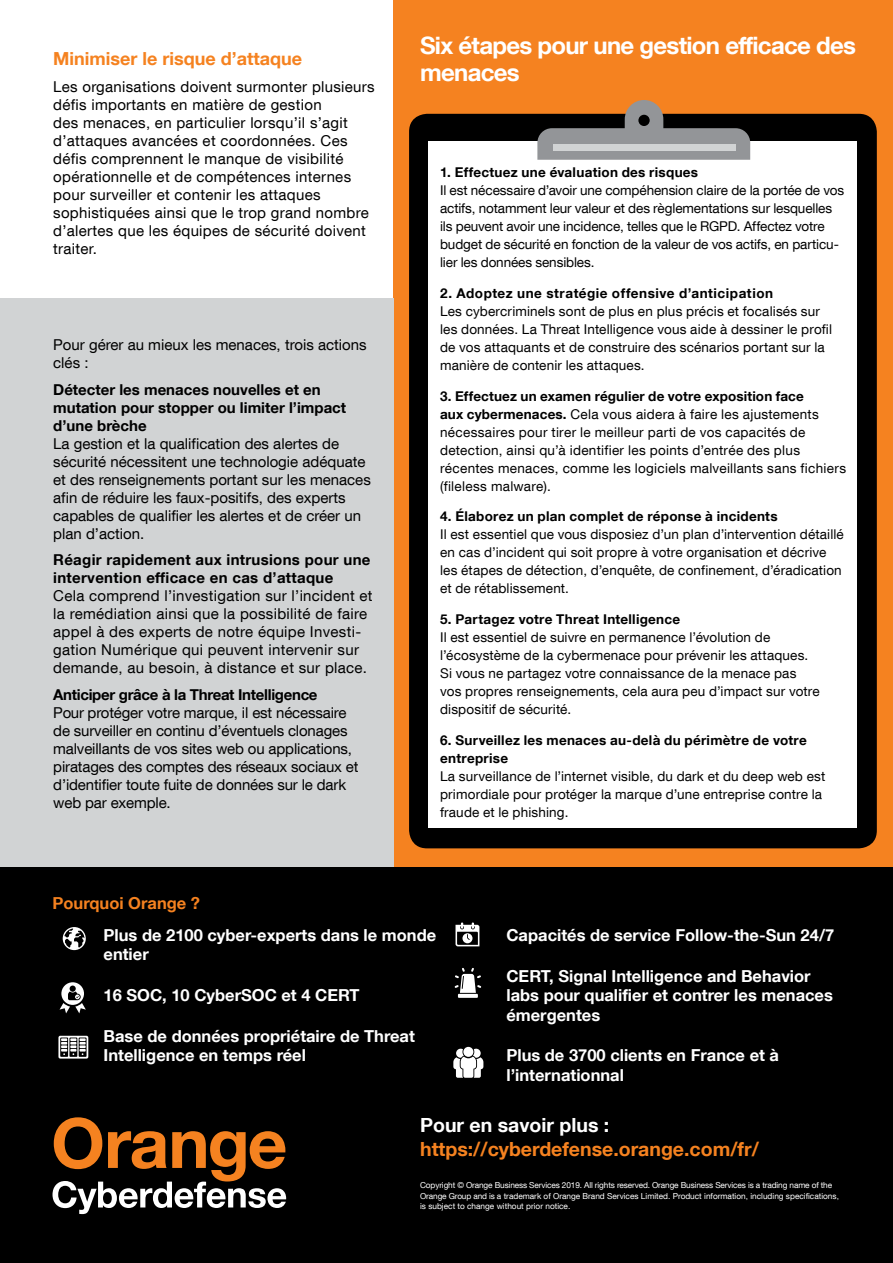
<style>
.page{position:relative;width:893px;height:1263px;background:#fff}
.page>*{position:absolute;margin:0;border:0;box-sizing:border-box;transform-origin:0 0}
.t1{font:700 24px/27px "Helvetica Neue";letter-spacing:-.03em;color:#fff}
.t2{font:700 19.5px "Helvetica Neue";color:#f58220}
.t3{font:700 19.5px "Helvetica Neue";color:#fff}
.t4{font:700 18px "Helvetica Neue";color:#f58220}
.t5{font:700 16.5px/19.5px "Helvetica Neue";color:#fff}
.t6{font:700 16.5px "Helvetica Neue";color:#f58220}
.t7{font:15px/18px "Helvetica Neue";letter-spacing:.02em;color:#000}
.t8{font:15px/18px "Helvetica Neue";color:#000}
.t9{font:15px/18px "Helvetica Neue";letter-spacing:-.01em;color:#000}
.t10{font:700 15px/18px "Helvetica Neue";color:#000}
.t11{font:700 15px/18px "Helvetica Neue";letter-spacing:.02em;color:#000}
.t12{font:700 15px "Helvetica Neue";letter-spacing:-.02em;color:#000}
.t13{font:13.5px/18px "Helvetica Neue";letter-spacing:.01em;color:#000}
.t14{font:13.5px/18px "Helvetica Neue";letter-spacing:-.01em;color:#000}
.t15{font:700 13.5px/18px "Helvetica Neue";letter-spacing:.02em;color:#000}
.t16{font:700 13.5px "Helvetica Neue";letter-spacing:.04em;color:#000}
.t17{font:8.25px/10.5px "Helvetica Neue";color:#fff}
.s1{font-weight:700}
</style>
<div class="page">
<div style="left:0;top:866px;width:893px;height:397px;background:#000"></div>
<div style="left:394px;top:0;width:499px;height:866px;background:#f58220"></div>
<div style="left:0;top:298px;width:394px;height:568px;background:#d1d3d4"></div>
<div style="left:409px;top:114px;width:468px;height:734px;background:#000;border-radius:18px"></div>
<div style="left:429px;top:142px;width:428px;height:686px;background:#fff"></div>
<svg style="left:537px;top:100px;width:213px;height:60px"></svg>
<div style="left:553px;top:144px;width:183px;height:6px;background:#d1d3d4"></div>
<svg style="left:463px;top:1047px;width:10px;height:10px"></svg>
<svg style="left:453px;top:1049px;width:30px;height:29px"></svg>
<svg style="left:63px;top:927px;width:23px;height:23px"></svg>
<svg style="left:58px;top:1036px;width:30px;height:22px"></svg>
<svg style="left:60px;top:982px;width:26px;height:31px"></svg>
<svg style="left:455px;top:922px;width:24px;height:24px"></svg>
<svg style="left:455px;top:968px;width:26px;height:30px"></svg>
<svg style="left:53px;top:1117px;width:233px;height:97px"></svg>
<h3 class="t4" style="left:53px;top:48px;width:250px">Minimiser le risque d’attaque</h3>
<p class="t7" style="left:53px;top:77px;width:323px">Les organisations doivent surmonter plusieurs défis importants en matière de gestion<br>des menaces, en particulier lorsqu’il s’agit d’attaques avancées et coordonnées. Ces défis comprennent le manque de visibilité opérationnelle et de compétences internes pour surveiller et contenir les attaques sophistiquées ainsi que le trop grand nombre d’alertes que les équipes de sécurité doivent traiter.</p>
<p class="t8" style="left:53px;top:336px;width:315px">Pour gérer au mieux les menaces, trois actions clés :</p>
<p class="t10" style="left:53px;top:380px;width:294px">Détecter les menaces nouvelles et en mutation pour stopper ou limiter l’impact d’une brèche</p>
<p class="t8" style="left:53px;top:434px;width:319px">La gestion et la qualification des alertes de sécurité nécessitent une technologie adéquate et des renseignements portant sur les menaces afin de réduire les faux-positifs, des experts capables de qualifier les alertes et de créer un plan d’action.</p>
<p class="t11" style="left:53px;top:551px;width:319px">Réagir rapidement aux intrusions pour une intervention efficace en cas d’attaque</p>
<p class="t7" style="left:53px;top:587px;width:321px">Cela comprend l’investigation sur l’incident et la remédiation ainsi que la possibilité de faire appel à des experts de notre équipe Investi&shy;gation Numérique qui peuvent intervenir sur demande, au besoin, à distance et sur place.</p>
<p class="t12" style="left:53px;top:685px;width:266px">Anticiper grâce à la Threat Intelligence</p>
<p class="t9" style="left:53px;top:703px;width:307px">Pour protéger votre marque, il est nécessaire de surveiller en continu d’éventuels clonages malveillants de vos sites web ou applications, piratages des comptes des réseaux sociaux et d’identifier toute fuite de données sur le dark web par exemple.</p>
<p class="t6" style="left:53px;top:892px;width:149px">Pourquoi Orange ?</p>
<h1 class="t1" style="left:420px;top:31px;width:437px">Six étapes pour une gestion efficace des menaces</h1>
<p class="t15" style="left:440px;top:163px;width:260px">1. Effectuez une évaluation des risques</p>
<p class="t14" style="left:440px;top:181px;width:405px">Il est nécessaire d’avoir une compéhension claire de la portée de vos actifs, notamment leur valeur et des règlementations sur lesquelles ils peuvent avoir une incidence, telles que le RGPD. Affectez votre budget de sécurité en fonction de la valeur de vos actifs, en particu&shy;lier les données sensibles.</p>
<p class="t16" style="left:440px;top:284px;width:334px">2. Adoptez une stratégie offensive d’anticipation</p>
<p class="t13" style="left:440px;top:302px;width:393px">Les cybercriminels sont de plus en plus précis et focalisés sur les données. La Threat Intelligence vous aide à dessiner le profil de vos attaquants et de construire des scénarios portant sur la manière de contenir les attaques.</p>
<p class="t13" style="left:440px;top:386px;width:407px"><span class="s1">3. Effectuez un examen régulier de votre exposition face<br>aux cybermenaces.</span> Cela vous aidera à faire les ajustements nécessaires pour tirer le meilleur parti de vos capacités de detection, ainsi qu’à identifier les points d’entrée des plus récentes menaces, comme les logiciels malveillants sans fichiers (fileless malware).</p>
<p class="t15" style="left:440px;top:507px;width:339px">4. Élaborez un plan complet de réponse à incidents</p>
<p class="t13" style="left:440px;top:525px;width:405px">Il est essentiel que vous disposiez d’un plan d’intervention détaillé en cas d’incident qui soit propre à votre organisation et décrive les étapes de détection, d’enquête, de confinement, d’éradication et de rétablissement.</p>
<p class="t15" style="left:440px;top:610px;width:242px">5. Partagez votre Threat Intelligence</p>
<p class="t13" style="left:440px;top:628px;width:381px">Il est essentiel de suivre en permanence l’évolution de l’écosystème de la cybermenace pour prévenir les attaques.<br>Si vous ne partagez votre connaissance de la menace pas vos propres renseignements, cela aura peu d’impact sur votre dispositif de sécurité.</p>
<p class="t15" style="left:440px;top:731px;width:368px">6. Surveillez les menaces au-delà du périmètre de votre entreprise</p>
<p class="t13" style="left:440px;top:767px;width:387px">La surveillance de l’internet visible, du dark et du deep web est primordiale pour protéger la marque d’une entreprise contre la fraude et le phishing.</p>
<p class="t5" style="left:506px;top:925px;width:329px">Capacités de service Follow-the-Sun 24/7</p>
<p class="t5" style="left:506px;top:965px;width:328px">CERT, Signal Intelligence and Behavior labs pour qualifier et contrer les menaces émergentes</p>
<p class="t5" style="left:506px;top:1045px;width:274px">Plus de 3700 clients en France et à l’internationnal</p>
<h2 class="t3" style="left:420px;top:1113px;width:191px">Pour en savoir plus :</h2>
<h2 class="t2" style="left:420px;top:1137px;width:340px">https://cyberdefense.orange.com/fr/</h2>
<p class="t5" style="left:104px;top:925px;width:334px">Plus de 2100 cyber-experts dans le monde entier</p>
<p class="t5" style="left:104px;top:985px;width:258px">16 SOC, 10 CyberSOC et 4 CERT</p>
<p class="t5" style="left:104px;top:1026px;width:313px">Base de données propriétaire de Threat<br>Intelligence en temps réel</p>
<p class="t17" style="left:420px;top:1180px;width:420px">Copyright © Orange Business Services 2019. All rights reserved. Orange Business Services is a trading name of the<br>Orange Group and is a trademark of Orange Brand Services Limited. Product information, including specifications, is subject to change without prior notice.</p>
</div>
